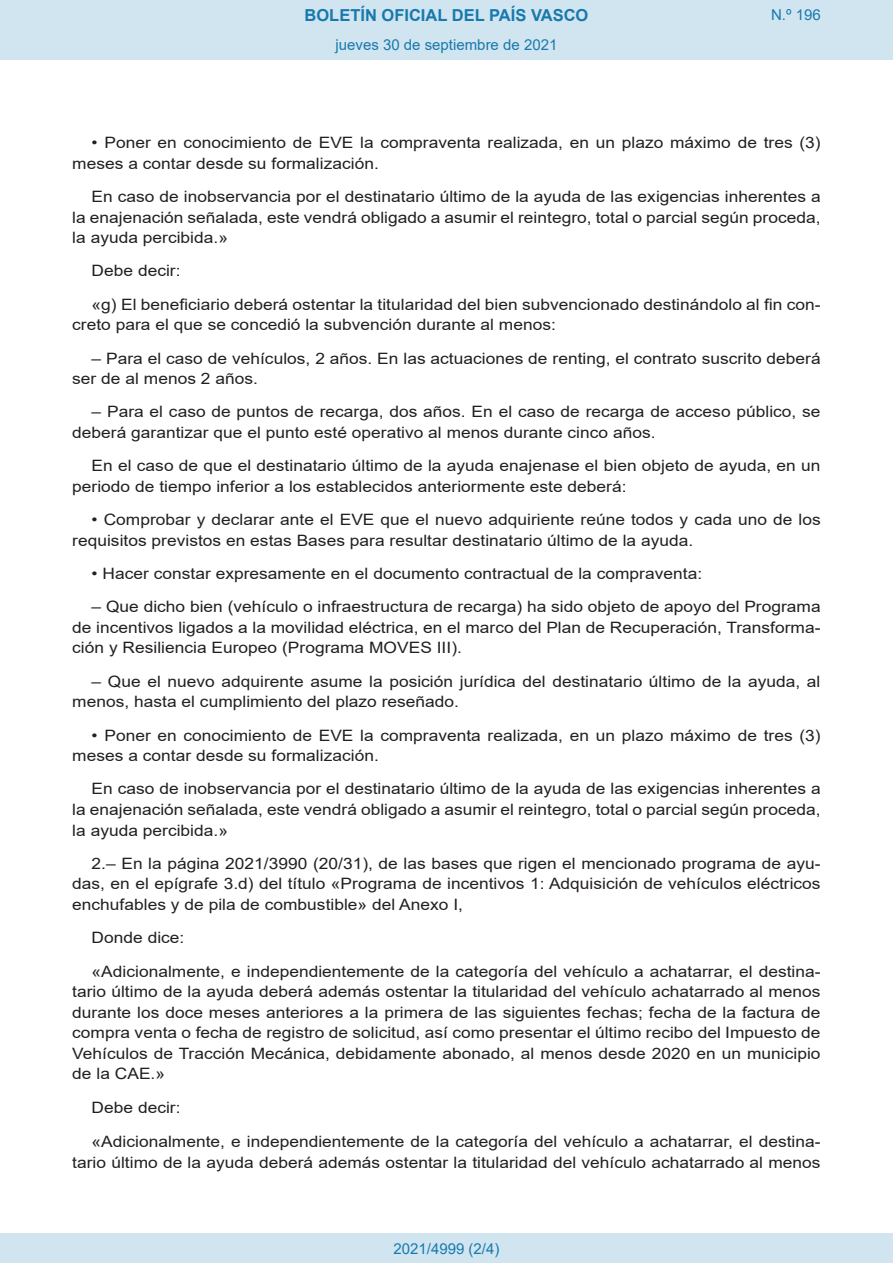
<style>
.page{position:relative;width:893px;height:1263px;background:#fff}
.page>*{position:absolute;margin:0;border:0;box-sizing:border-box;transform-origin:0 0}
.t1{font:700 16.5px "Arial";color:#1879ad}
.BOPVDetalle{font:15.6px/20.5px "Arial";color:#231f20;scale:1.11 1}
.Paginacion_Centro{font:15px "Arial";color:#1879ad}
</style>
<div class="page">
<div style="left:0;top:0;width:893px;height:60px;background:#d0e5f0"></div>
<div style="left:0;top:1233px;width:893px;height:30px;background:#d0e5f0"></div>
<p class="t1" style="left:305px;top:3px;width:285px">BOLETÍN OFICIAL DEL PAÍS VASCO</p>
<p class="Paginacion_Centro" style="left:336px;top:35px;width:223px">jueves 30 de septiembre de 2021</p>
<p class="Paginacion_Centro" style="left:771px;top:5px;width:51px">N.º 196</p>
<p class="BOPVDetalle" style="left:72px;top:132px;width:676px;text-indent:19px">• Poner en conocimiento de EVE la compraventa realizada, en un plazo máximo de tres (3) meses a contar desde su formalización.</p>
<p class="BOPVDetalle" style="left:72px;top:186px;width:676px;text-align:justify;text-indent:19px">En caso de inobservancia por el destinatario último de la ayuda de las exigencias inherentes a la enajenación señalada, este vendrá obligado a asumir el reintegro, total o parcial según proceda, la ayuda percibida.»</p>
<p class="BOPVDetalle" style="left:92px;top:260px;width:82px">Debe decir:</p>
<p class="BOPVDetalle" style="left:72px;top:294px;width:676px;text-indent:19px">«g) El beneficiario deberá ostentar la titularidad del bien subvencionado destinándolo al fin con&shy;creto para el que se concedió la subvención durante al menos:</p>
<p class="BOPVDetalle" style="left:72px;top:348px;width:676px;text-indent:19px">– Para el caso de vehículos, 2 años. En las actuaciones de renting, el contrato suscrito deberá ser de al menos 2 años.</p>
<p class="BOPVDetalle" style="left:72px;top:402px;width:676px;text-indent:19px">– Para el caso de puntos de recarga, dos años. En el caso de recarga de acceso público, se deberá garantizar que el punto esté operativo al menos durante cinco años.</p>
<p class="BOPVDetalle" style="left:72px;top:455px;width:676px;text-indent:19px">En el caso de que el destinatario último de la ayuda enajenase el bien objeto de ayuda, en un periodo de tiempo inferior a los establecidos anteriormente este deberá:</p>
<p class="BOPVDetalle" style="left:72px;top:509px;width:676px;text-indent:19px">• Comprobar y declarar ante el EVE que el nuevo adquiriente reúne todos y cada uno de los requisitos previstos en estas Bases para resultar destinatario último de la ayuda.</p>
<p class="BOPVDetalle" style="left:92px;top:563px;width:551px">• Hacer constar expresamente en el documento contractual de la compraventa:</p>
<p class="BOPVDetalle" style="left:72px;top:596px;width:676px;text-align:justify;text-indent:19px">– Que dicho bien (vehículo o infraestructura de recarga) ha sido objeto de apoyo del Programa de incentivos ligados a la movilidad eléctrica, en el marco del Plan de Recuperación, Transforma&shy;ción y Resiliencia Europeo (Programa MOVES III).</p>
<p class="BOPVDetalle" style="left:72px;top:671px;width:675px;text-indent:19px">– Que el nuevo adquirente asume la posición jurídica del destinatario último de la ayuda, al menos, hasta el cumplimiento del plazo reseñado.</p>
<p class="BOPVDetalle" style="left:72px;top:725px;width:676px;text-indent:19px">• Poner en conocimiento de EVE la compraventa realizada, en un plazo máximo de tres (3) meses a contar desde su formalización.</p>
<p class="BOPVDetalle" style="left:72px;top:778px;width:676px;text-align:justify;text-indent:19px">En caso de inobservancia por el destinatario último de la ayuda de las exigencias inherentes a la enajenación señalada, este vendrá obligado a asumir el reintegro, total o parcial según proceda, la ayuda percibida.»</p>
<p class="BOPVDetalle" style="left:72px;top:853px;width:676px;text-align:justify;text-indent:19px">2.– En la página 2021/3990 (20/31), de las bases que rigen el mencionado programa de ayu&shy;das, en el epígrafe 3.d) del título «Programa de incentivos 1: Adquisición de vehículos eléctricos enchufables y de pila de combustible» del Anexo I,</p>
<p class="BOPVDetalle" style="left:92px;top:927px;width:85px">Donde dice:</p>
<p class="BOPVDetalle" style="left:72px;top:961px;width:676px;text-align:justify;text-indent:19px">«Adicionalmente, e independientemente de la categoría del vehículo a achatarrar, el destina&shy;tario último de la ayuda deberá además ostentar la titularidad del vehículo achatarrado al menos durante los doce meses anteriores a la primera de las siguientes fechas; fecha de la factura de compra venta o fecha de registro de solicitud, así como presentar el último recibo del Impuesto de Vehículos de Tracción Mecánica, debidamente abonado, al menos desde 2020 en un municipio de la CAE.»</p>
<p class="BOPVDetalle" style="left:92px;top:1097px;width:82px">Debe decir:</p>
<p class="BOPVDetalle" style="left:72px;top:1131px;width:676px;line-height:21px;text-align:right">«Adicionalmente, e independientemente de la categoría del vehículo a achatarrar, el destina&shy;tario último de la ayuda deberá además ostentar la titularidad del vehículo achatarrado al menos</p>
<p class="Paginacion_Centro" style="left:393px;top:1238px;width:107px">2021/4999 (2/4)</p>
</div>
